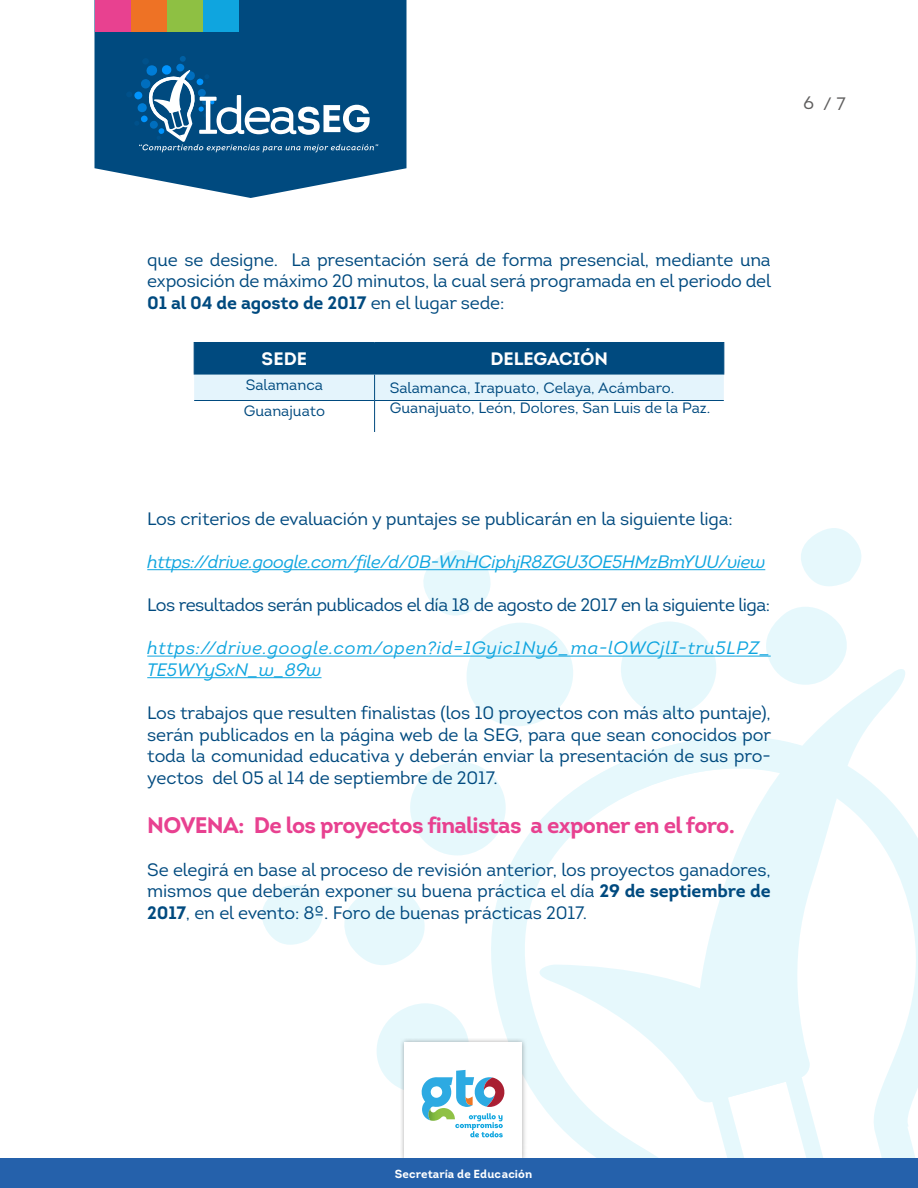
<style>
.page{position:relative;width:918px;height:1188px;background:#fff}
.page>*{position:absolute;margin:0;border:0;box-sizing:border-box;transform-origin:0 0}
.t1{font:700 22.5px "Intro";letter-spacing:-.03em;color:#e84190}
.t2{font:18px/21.6px "Intro";letter-spacing:-.01em;color:#004a7f;text-align:justify}
.t3{font:italic 18px/21.6px "Intro";letter-spacing:.04em;color:#0fa5df}
.t4{font:18px "Intro";letter-spacing:-.03em;color:#004a7f}
.t5{font:italic 18px "Intro";letter-spacing:-.015em;color:#0fa5df}
.t6{font:18px "Intro Bold Caps";letter-spacing:-.005em;color:#fff}
.t7{font:18px "Intro";color:#5f5e5e}
.t8{font:15px "Intro";color:#004a7f}
.t9{font:700 11.7px "Intro";color:#fff}
.s1{font-family:"Intro Book Caps"}
.s2{font-weight:700}
</style>
<div class="page">
<svg style="left:459px;top:623px;width:122px;height:90px"></svg>
<svg style="left:410px;top:762px;width:73px;height:94px"></svg>
<svg style="left:615px;top:621px;width:108px;height:91px"></svg>
<svg style="left:760px;top:607px;width:87px;height:55px"></svg>
<svg style="left:419px;top:550px;width:75px;height:66px"></svg>
<svg style="left:262px;top:885px;width:61px;height:60px"></svg>
<svg style="left:801px;top:528px;width:61px;height:58px"></svg>
<svg style="left:483px;top:712px;width:435px;height:447px"></svg>
<svg style="left:691px;top:662px;width:224px;height:441px"></svg>
<svg style="left:339px;top:887px;width:504px;height:272px"></svg>
<div style="left:0;top:1159px;width:918px;height:29px;background:#2561ab"></div>
<svg style="left:94px;top:0;width:312px;height:198px;fill:#004a7f"></svg>
<svg style="left:126px;top:56px;width:252px;height:97px"></svg>
<div style="left:95px;top:1px;width:36px;height:31px;background:#e84190"></div>
<div style="left:167px;top:1px;width:36px;height:31px;background:#8ec043"></div>
<div style="left:131px;top:1px;width:36px;height:31px;background:#ee7225"></div>
<div style="left:203px;top:1px;width:35px;height:31px;background:#0fa5df"></div>
<hr style="left:147px;top:569px;width:618px;height:1px;background:#0fa5df">
<hr style="left:147px;top:656px;width:624px;height:1px;background:#0fa5df">
<hr style="left:147px;top:677px;width:175px;height:1px;background:#0fa5df">
<svg style="left:194px;top:343px;width:530px;height:57px"></svg>
<hr style="left:194px;top:400px;width:181px;height:1px;background:#004a7f">
<hr style="left:375px;top:400px;width:349px;height:1px;background:#004a7f">
<hr style="left:374px;top:401px;width:1px;height:31px;background:#004a7f">
<hr style="left:194px;top:342px;width:181px;height:1px;background:#004a7f">
<hr style="left:375px;top:342px;width:349px;height:1px;background:#004a7f">
<hr style="left:723px;top:343px;width:1px;height:31px;background:#004a7f">
<p class="t7" style="left:804px;top:92px;width:44px"><span class="s1">6</span> / 7</p>
<p class="t2" style="left:147px;top:249px;width:625px">que se designe. La presentación será de forma presencial, mediante una exposición de máximo 20 minutos, la cual será programada en el periodo del <span class="s2">01 al 04 de agosto de 2017</span> en el lugar sede:</p>
<p class="t6" style="left:262px;top:347px;width:47px">SEDE</p>
<p class="t6" style="left:490px;top:347px;width:119px">DELEGACIÓN</p>
<p class="t8" style="left:246px;top:375px;width:79px">Salamanca</p>
<p class="t8" style="left:390px;top:379px;width:286px">Salamanca, Irapuato, Celaya, Acámbaro.</p>
<p class="t8" style="left:244px;top:402px;width:83px">Guanajuato</p>
<p class="t8" style="left:390px;top:399px;width:322px">Guanajuato, León, Dolores, San Luis de la Paz.</p>
<p class="t2" style="left:147px;top:508px;width:587px">Los criterios de evaluación y puntajes se publicarán en la siguiente liga:</p>
<p class="t5" style="left:147px;top:551px;width:620px">https://drive.google.com/file/d/0B-WnHCiphjR8ZGU3OE5HMzBmYUU/view</p>
<p class="t4" style="left:147px;top:594px;width:624px">Los resultados serán publicados el día 18 de agosto de 2017 en la siguiente liga:</p>
<p class="t3" style="left:147px;top:637px;width:625px">https://drive.google.com/open?id=1Gyic1Ny6_ma-lOWCjlI-tru5LPZ_<br>TE5WYySxN_w_89w</p>
<p class="t2" style="left:147px;top:702px;width:625px">Los trabajos que resulten finalistas (los 10 proyectos con más alto puntaje), serán publicados en la página web de la SEG, para que sean conocidos por toda la comunidad educativa y deberán enviar la presentación de sus pro&shy;yectos del 05 al 14 de septiembre de 2017.</p>
<p class="t1" style="left:147px;top:810px;width:589px">NOVENA: De los proyectos finalistas a exponer en el foro.</p>
<p class="t2" style="left:147px;top:859px;width:625px">Se elegirá en base al proceso de revisión anterior, los proyectos ganadores, mismos que deberán exponer su buena práctica el día <span class="s2">29 de septiembre de 2017</span>, en el evento: 8º. Foro de buenas prácticas 2017.</p>
<p class="t9" style="left:395px;top:1166px;width:139px">Secretaría de Educación</p>
</div>
